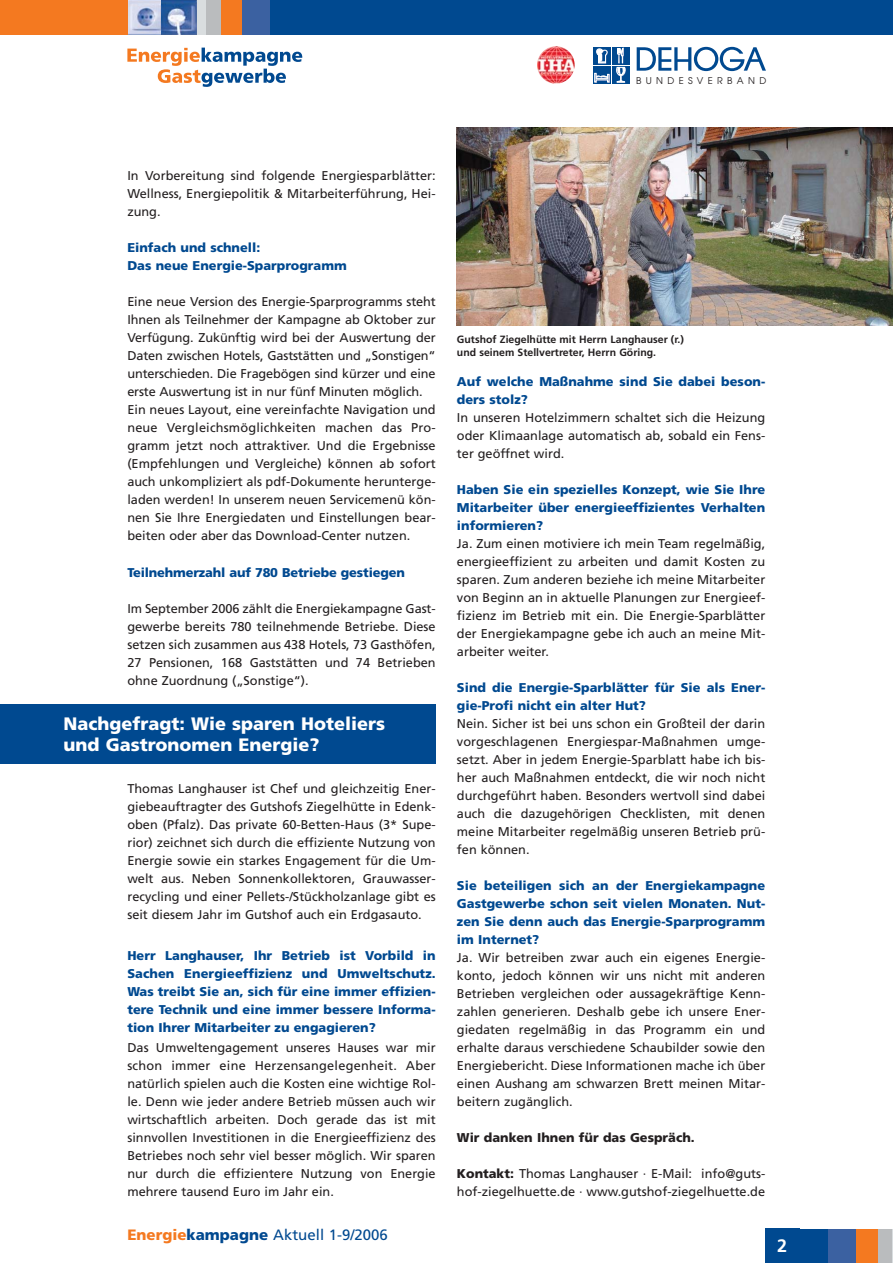
<style>
.page{position:relative;width:893px;height:1263px;background:#fff}
.page>*{position:absolute;margin:0;border:0;box-sizing:border-box;transform-origin:0 0}
.t1{font:900 18px/21px "Frutiger";color:#fff}
.t2{font:700 18px "Frutiger";color:#fff}
.t3{font:15px "Frutiger";color:#004990}
.t4{font:12.75px/18px "Frutiger";color:#231f20;text-align:justify}
.t5{font:900 12.75px/18px "Frutiger";color:#004990}
.t6{font:900 12.75px "Frutiger";color:#231f20}
.t7{font:700 10.5px/13.5px "Frutiger";color:#231f20}
.t8{font:9.3px "Avant Garde";letter-spacing:.465em;color:#231f20}
.s1{font-weight:900;color:#f47920}
.s2{font-weight:900}
</style>
<div class="page">
<div style="left:593px;top:47px;width:18px;height:18px;background:#004990"></div>
<div style="left:612px;top:47px;width:17px;height:18px;background:#004990"></div>
<div style="left:593px;top:66px;width:18px;height:18px;background:#004990"></div>
<svg style="left:594px;top:73px;width:16px;height:10px"></svg>
<div style="left:612px;top:66px;width:18px;height:18px;background:#004990"></div>
<svg style="left:596px;top:48px;width:12px;height:16px"></svg>
<svg style="left:616px;top:48px;width:10px;height:35px"></svg>
<svg style="left:637px;top:47px;width:129px;height:24px"></svg>
<img style="left:537px;top:46px;width:38px;height:38px;border-radius:17px">
<img style="left:127px;top:0;width:35px;height:34px">
<img style="left:162px;top:0;width:35px;height:34px">
<div style="left:202px;top:0;width:99px;height:34px;background:#004990"></div>
<div style="left:197px;top:0;width:9px;height:34px;background:#d9dddf"></div>
<div style="left:206px;top:0;width:15px;height:34px;background:#babcbe"></div>
<div style="left:221px;top:0;width:22px;height:34px;background:#f47920"></div>
<div style="left:242px;top:0;width:28px;height:34px;background:#3b61a1"></div>
<svg style="left:127px;top:48px;width:175px;height:39px"></svg>
<div style="left:0;top:0;width:127px;height:34px;background:#f47920"></div>
<div style="left:300px;top:0;width:593px;height:34px;background:#004990"></div>
<div style="left:797px;top:1229px;width:96px;height:34px;background:#004990"></div>
<hr style="left:892px;top:1229px;width:1px;height:34px;background:#d9dddf">
<div style="left:877px;top:1229px;width:15px;height:34px;background:#babcbe"></div>
<div style="left:856px;top:1229px;width:21px;height:34px;background:#f47920"></div>
<div style="left:828px;top:1229px;width:28px;height:34px;background:#3b61a1"></div>
<div style="left:765px;top:1229px;width:34px;height:34px;background:#004990"></div>
<div style="left:0;top:704px;width:436px;height:60px;background:#004990"></div>
<img style="left:457px;top:128px;width:436px;height:197px">
<p class="t8" style="left:636px;top:77px;width:132px">BUNDESVERBAND</p>
<p class="t4" style="left:127px;top:167px;width:310px">In Vorbereitung sind folgende Energiesparblätter:<br>Wellness, Energiepolitik &amp; Mitarbeiterführung, Hei&shy;zung.</p>
<p class="t5" style="left:127px;top:239px;width:221px">Einfach und schnell:<br>Das neue Energie-Sparprogramm</p>
<p class="t4" style="left:127px;top:294px;width:310px;text-align:left">Eine neue Version des Energie-Sparprogramms steht Ihnen als Teilnehmer der Kampagne ab Oktober zur Verfügung. Zukünftig wird bei der Auswertung der Daten zwischen Hotels, Gaststätten und „Sonstigen“ unterschieden. Die Fragebögen sind kürzer und eine erste Auswertung ist in nur fünf Minuten möglich.<br>Ein neues Layout, eine vereinfachte Navigation und neue Vergleichsmöglichkeiten machen das Pro&shy;gramm jetzt noch attraktiver. Und die Ergebnisse (Empfehlungen und Vergleiche) können ab sofort auch unkompliziert als pdf-Dokumente herunterge&shy;laden werden! In unserem neuen Servicemenü kön&shy;nen Sie Ihre Energiedaten und Einstellungen bear&shy;beiten oder aber das Download-Center nutzen.</p>
<p class="t5" style="left:127px;top:564px;width:279px">Teilnehmerzahl auf 780 Betriebe gestiegen</p>
<p class="t4" style="left:127px;top:600px;width:310px">Im September 2006 zählt die Energiekampagne Gast&shy;gewerbe bereits 780 teilnehmende Betriebe. Diese setzen sich zusammen aus 438 Hotels, 73 Gasthöfen, 27 Pensionen, 168 Gaststätten und 74 Betrieben ohne Zuordnung („Sonstige“).</p>
<h1 class="t1" style="left:64px;top:714px;width:323px">Nachgefragt: Wie sparen Hoteliers und Gastronomen Energie?</h1>
<p class="t4" style="left:127px;top:781px;width:310px">Thomas Langhauser ist Chef und gleichzeitig Ener&shy;giebeauftragter des Gutshofs Ziegelhütte in Edenk&shy;oben (Pfalz). Das private 60-Betten-Haus (3* Supe&shy;rior) zeichnet sich durch die effiziente Nutzung von Energie sowie ein starkes Engagement für die Um&shy;welt aus. Neben Sonnenkollektoren, Grauwasser&shy;recycling und einer Pellets-/Stückholzanlage gibt es seit diesem Jahr im Gutshof auch ein Erdgasauto.</p>
<p class="t5" style="left:127px;top:948px;width:310px;text-align:justify">Herr Langhauser, Ihr Betrieb ist Vorbild in Sachen Energieeffizienz und Umweltschutz.<br>Was treibt Sie an, sich für eine immer effizien&shy;tere Technik und eine immer bessere Informa&shy;tion Ihrer Mitarbeiter zu engagieren?</p>
<p class="t4" style="left:127px;top:1040px;width:310px">Das Umweltengagement unseres Hauses war mir schon immer eine Herzensangelegenheit. Aber natürlich spielen auch die Kosten eine wichtige Rol&shy;le. Denn wie jeder andere Betrieb müssen auch wir wirtschaftlich arbeiten. Doch gerade das ist mit sinnvollen Investitionen in die Energieeffizienz des Betriebes noch sehr viel besser möglich. Wir sparen nur durch die effizientere Nutzung von Energie mehrere tausend Euro im Jahr ein.</p>
<p class="t3" style="left:127px;top:1229px;width:262px"><span class="s1">Energie</span><span class="s2">kampagne</span> Aktuell 1-9/2006</p>
<p class="t7" style="left:457px;top:333px;width:229px">Gutshof Ziegelhütte mit Herrn Langhauser (r.) und seinem Stellvertreter, Herrn Göring.</p>
<p class="t5" style="left:457px;top:374px;width:310px">Auf welche Maßnahme sind Sie dabei beson&shy;ders stolz?</p>
<p class="t4" style="left:457px;top:410px;width:310px">In unseren Hotelzimmern schaltet sich die Heizung oder Klimaanlage automatisch ab, sobald ein Fens&shy;ter geöffnet wird.</p>
<p class="t5" style="left:457px;top:482px;width:310px;text-align:justify">Haben Sie ein spezielles Konzept, wie Sie Ihre Mitarbeiter über energieeffizientes Verhalten informieren?</p>
<p class="t4" style="left:457px;top:536px;width:310px">Ja. Zum einen motiviere ich mein Team regelmäßig, energieeffizient zu arbeiten und damit Kosten zu sparen. Zum anderen beziehe ich meine Mitarbeiter von Beginn an in aktuelle Planungen zur Energieef&shy;fizienz im Betrieb mit ein. Die Energie-Sparblätter der Energiekampagne gebe ich auch an meine Mit&shy;arbeiter weiter.</p>
<p class="t5" style="left:457px;top:680px;width:310px">Sind die Energie-Sparblätter für Sie als Ener&shy;gie-Profi nicht ein alter Hut?</p>
<p class="t4" style="left:457px;top:716px;width:310px">Nein. Sicher ist bei uns schon ein Großteil der darin vorgeschlagenen Energiespar-Maßnahmen umge&shy;setzt. Aber in jedem Energie-Sparblatt habe ich bis&shy;her auch Maßnahmen entdeckt, die wir noch nicht durchgeführt haben. Besonders wertvoll sind dabei auch die dazugehörigen Checklisten, mit denen meine Mitarbeiter regelmäßig unseren Betrieb prü&shy;fen können.</p>
<p class="t5" style="left:457px;top:878px;width:310px;text-align:justify">Sie beteiligen sich an der Energiekampagne Gastgewerbe schon seit vielen Monaten. Nut&shy;zen Sie denn auch das Energie-Sparprogramm im Internet?</p>
<p class="t4" style="left:457px;top:950px;width:310px">Ja. Wir betreiben zwar auch ein eigenes Energie&shy;konto, jedoch können wir uns nicht mit anderen Betrieben vergleichen oder aussagekräftige Kenn&shy;zahlen generieren. Deshalb gebe ich unsere Ener&shy;giedaten regelmäßig in das Programm ein und erhalte daraus verschiedene Schaubilder sowie den Energiebericht. Diese Informationen mache ich über einen Aushang am schwarzen Brett meinen Mitar&shy;beitern zugänglich.</p>
<p class="t6" style="left:457px;top:1133px;width:239px">Wir danken Ihnen für das Gespräch.</p>
<p class="t4" style="left:457px;top:1166px;width:310px"><span class="s2">Kontakt:</span> Thomas Langhauser · E-Mail: info@guts&shy;hof-ziegelhuette.de · www.gutshof-ziegelhuette.de</p>
<h1 class="t2" style="left:777px;top:1239px;width:12px">2</h1>
</div>
